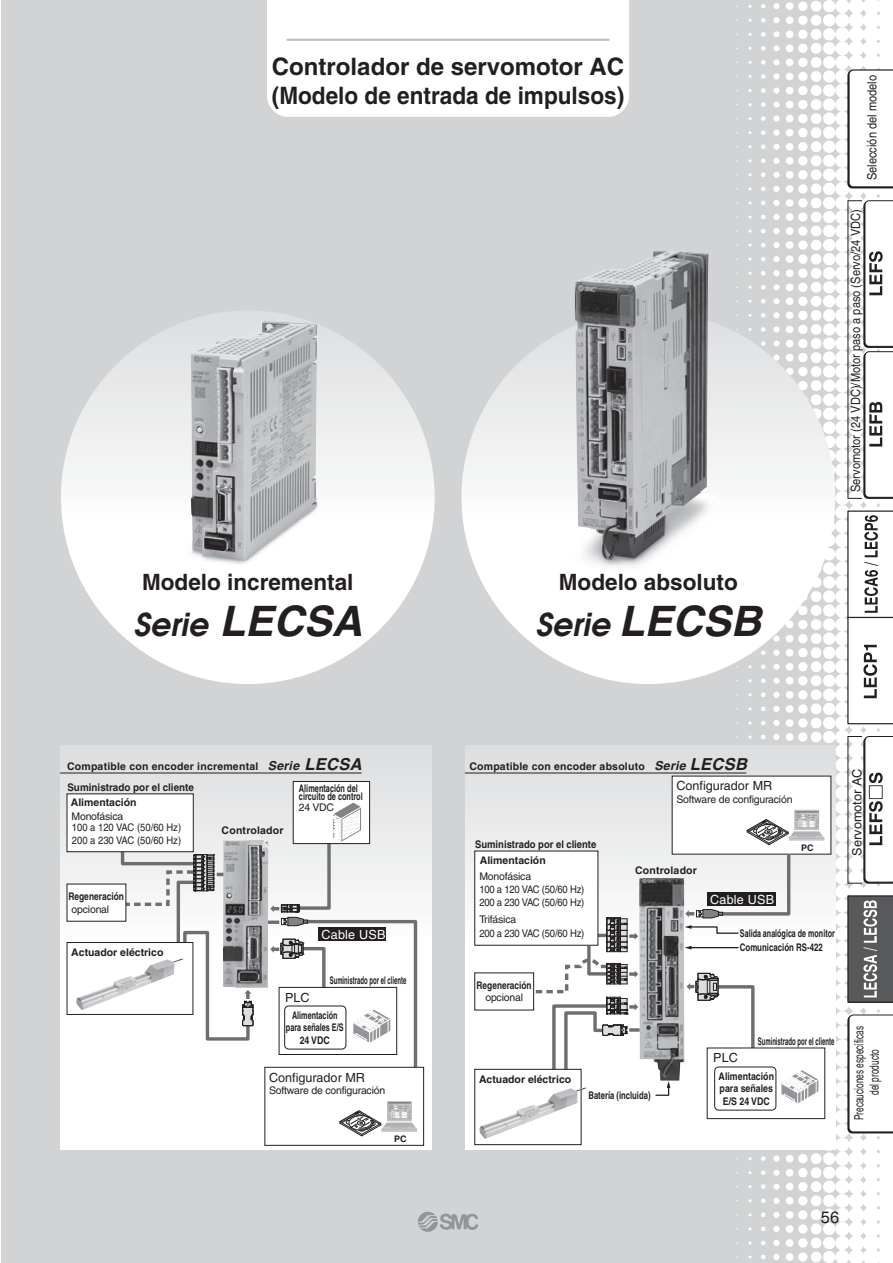
<style>
.page{position:relative;width:893px;height:1263px;background:#fff}
.page>*{position:absolute;margin:0;border:0;box-sizing:border-box;transform-origin:0 0}
.t1{font:italic 600 31.5px "Avant Garde";color:#231f20}
.t2{font:700 24px/28.8px "Helvetica";color:#231f20}
.t3{font:700 22.5px "Helvetica";color:#231f20}
.t4{font:16.5px "Helvetica";color:#231f20}
.t5{font:12.75px "Helvetica";color:#231f20;scale:.87 1}
.t6{font:12.75px/15.3px "Helvetica";color:#231f20;text-align:center;scale:.65 1}
.t7{font:12.75px "Helvetica";color:#231f20}
.t8{font:12.6px "Helvetica";color:#231f20}
.t9{font:12.6px "Helvetica";letter-spacing:.02em;color:#fff}
.t10{font:10.5px/12.8px "Helvetica";letter-spacing:-.02em;color:#231f20}
.t11{font:700 10.5px "Helvetica";letter-spacing:.02em;color:#231f20}
.t12{font:700 10.5px "Helvetica";color:#231f20}
.t13{font:10.5px/12.1px "Helvetica";color:#231f20}
.t14{font:700 10.5px "Helvetica";color:#231f20;scale:.57 1}
.t15{font:700 10.5px/14px "Helvetica";color:#231f20;scale:.68 1}
.t16{font:700 10.5px/9px "Helvetica";color:#231f20;scale:.7 1}
.t17{font:700 10.5px/12.6px "Helvetica";color:#231f20;text-align:center;scale:.69 1}
.t18{font:700 10.5px/12.6px "Helvetica";color:#231f20;text-align:center;scale:.84 1}
.t19{font:700 10.5px "Helvetica";color:#231f20;scale:.94 1}
.t20{font:700 10.5px "Helvetica";color:#231f20;scale:.9 1}
.t21{font:700 10.5px "Helvetica";color:#231f20;scale:.73 1}
.t22{font:700 10.5px "Helvetica";color:#231f20;scale:.8 1}
.t23{font:700 10.5px "Helvetica";color:#231f20;scale:.79 1}
.t24{font:700 9px "Helvetica";color:#231f20}
.s1{font-family:"Helvetica";font-weight:700;font-size:42px}
.s2{font-style:italic;font-size:12.3px}
.s3{font-style:italic;font-size:16.5px}
</style>
<div class="page">
<div style="left:1px;top:0;width:891px;height:1263px;background:#d1d3d4"></div>
<svg style="left:736px;top:0;width:156px;height:1263px"></svg>
<div style="left:61px;top:310px;width:373px;height:374px;background:linear-gradient(to bottom,#e1e2e3,#fff);border-radius:50%"></div>
<div style="left:461px;top:310px;width:374px;height:374px;background:linear-gradient(to bottom,#e2e3e4,#fff);border-radius:50%"></div>
<div style="left:267px;top:0;width:362px;height:117px;background:#fff"></div>
<div style="left:61px;top:746px;width:370px;height:404px;background:linear-gradient(to bottom,#e3e4e5,#fff)"></div>
<div style="left:465px;top:746px;width:370px;height:404px;background:linear-gradient(to bottom,#e1e2e3,#fff)"></div>
<div style="left:67px;top:943px;width:126px;height:71px;background:#fff"></div>
<div style="left:67px;top:942px;width:126px;height:73px;border:1px solid #231f20"></div>
<hr style="left:60px;top:773px;width:301px;height:1px;background:#231f20">
<hr style="left:465px;top:773px;width:281px;height:1px;background:#231f20">
<div style="left:67px;top:794px;width:126px;height:58px;background:#fff"></div>
<div style="left:265px;top:1067px;width:158px;height:78px;background:#fff"></div>
<div style="left:264px;top:1067px;width:160px;height:79px;border:1px solid #231f20"></div>
<svg style="left:339px;top:1110px;width:42px;height:27px"></svg>
<div style="left:707px;top:1048px;width:117px;height:71px;background:#fff"></div>
<div style="left:706px;top:1048px;width:119px;height:71px;border:1px solid #231f20"></div>
<svg style="left:781px;top:1070px;width:38px;height:33px"></svg>
<div style="left:475px;top:1069px;width:106px;height:76px;background:#fff"></div>
<div style="left:474px;top:1069px;width:107px;height:76px;border:1px solid #231f20"></div>
<div style="left:475px;top:851px;width:123px;height:94px;background:#fff"></div>
<div style="left:474px;top:851px;width:124px;height:95px;border:1px solid #231f20"></div>
<div style="left:293px;top:782px;width:76px;height:62px;background:#fff"></div>
<div style="left:293px;top:781px;width:77px;height:63px;border:1px solid #231f20"></div>
<div style="left:67px;top:884px;width:59px;height:37px;background:#fff"></div>
<svg style="left:684px;top:925px;width:55px;height:9px"></svg>
<hr style="left:689px;top:947px;width:49px;height:1px;background:#231f20">
<svg style="left:684px;top:946px;width:7px;height:4px"></svg>
<svg style="left:654px;top:1081px;width:16px;height:16px"></svg>
<svg style="left:686px;top:973px;width:70px;height:79px;background:#e5e5e5"></svg>
<svg style="left:111px;top:801px;width:308px;height:270px"></svg>
<svg style="left:526px;top:917px;width:112px;height:156px"></svg>
<div style="left:284px;top:1006px;width:62px;height:44px;border:1px solid #231f20;border-radius:4px"></div>
<div style="left:714px;top:1067px;width:62px;height:44px;border:1px solid #231f20;border-radius:4px"></div>
<div style="left:475px;top:973px;width:58px;height:37px;background:#fff"></div>
<div style="left:474px;top:973px;width:60px;height:37px;border:1px solid #231f20"></div>
<div style="left:319px;top:927px;width:67px;height:14px;background:#231f20"></div>
<div style="left:672px;top:776px;width:158px;height:78px;background:#fff"></div>
<svg style="left:685px;top:819px;width:107px;height:100px"></svg>
<img style="left:223px;top:840px;width:45px;height:148px">
<img style="left:639px;top:878px;width:45px;height:203px">
<img style="left:381px;top:1101px;width:36px;height:31px">
<img style="left:76px;top:957px;width:110px;height:53px">
<img style="left:479px;top:1086px;width:110px;height:53px">
<img style="left:788px;top:810px;width:36px;height:31px">
<img style="left:181px;top:321px;width:144px;height:247px">
<img style="left:573px;top:251px;width:150px;height:323px">
<hr style="left:287px;top:39px;width:322px;height:2px;background:#bbbdc0">
<svg style="left:418px;top:1212px;width:60px;height:20px"></svg>
<svg style="left:847px;top:69px;width:45px;height:120px;background:#eee"></svg>
<svg style="left:847px;top:1014px;width:45px;height:120px;background:#efefef"></svg>
<svg style="left:847px;top:895px;width:45px;height:108px;background:#696a6c"></svg>
<svg style="left:847px;top:511px;width:45px;height:213px;background:#e2e2e2"></svg>
<svg style="left:863px;top:200px;width:29px;height:299px;background:#dcdcdc"></svg>
<svg style="left:863px;top:736px;width:29px;height:148px;background:#d6d5d5"></svg>
<h2 class="t2" style="left:272px;top:55px;width:354px">Controlador de servomotor AC (Modelo de entrada de impulsos)</h2>
<h3 class="t3" style="left:142px;top:574px;width:213px">Modelo incremental</h3>
<h3 class="t3" style="left:559px;top:574px;width:180px">Modelo absoluto</h3>
<h1 class="t1" style="left:133px;top:613px;width:230px">Serie <span class="s1">LECSA</span></h1>
<h1 class="t1" style="left:535px;top:613px;width:227px">Serie <span class="s1">LECSB</span></h1>
<p class="t5" style="left:867px;top:180px;width:123px;rotate:-90deg">Selección del modelo</p>
<p class="t5" style="left:851px;top:492px;width:327px;rotate:-90deg">Servomotor (24 VDC)/Motor paso a paso (Servo/24 VDC)</p>
<p class="t11" style="left:67px;top:762px;width:296px">Compatible con encoder incremental <span class="s2">Serie</span> <span class="s3">LECSA</span></p>
<p class="t19" style="left:67px;top:784px;width:136px">Suministrado por el cliente</p>
<p class="t12" style="left:71px;top:798px;width:67px">Alimentación</p>
<p class="t13" style="left:71px;top:811px;width:111px">Monofásica<br>100 a 120 VAC (50/60 Hz)<br>200 a 230 VAC (50/60 Hz)</p>
<p class="t22" style="left:68px;top:892px;width:71px">Regeneración</p>
<p class="t10" style="left:72px;top:904px;width:39px">opcional</p>
<p class="t12" style="left:71px;top:948px;width:94px">Actuador eléctrico</p>
<p class="t11" style="left:221px;top:827px;width:63px">Controlador</p>
<p class="t16" style="left:299px;top:784px;width:93px">Alimentación del circuito de control</p>
<p class="t10" style="left:299px;top:802px;width:37px">24 VDC</p>
<p class="t9" style="left:321px;top:930px;width:66px">Cable USB</p>
<p class="t14" style="left:330px;top:977px;width:136px">Suministrado por el cliente</p>
<p class="t8" style="left:285px;top:993px;width:26px">PLC</p>
<p class="t17" style="left:286px;top:1010px;width:85px">Alimentación para señales E/S<br>24 VDC</p>
<p class="t8" style="left:269px;top:1073px;width:97px">Configurador MR</p>
<p class="t10" style="left:269px;top:1085px;width:118px">Software de configuración</p>
<p class="t24" style="left:394px;top:1135px;width:14px">PC</p>
<p class="t11" style="left:469px;top:762px;width:279px">Compatible con encoder absoluto <span class="s2">Serie</span> <span class="s3">LECSB</span></p>
<p class="t20" style="left:475px;top:841px;width:136px">Suministrado por el cliente</p>
<p class="t12" style="left:480px;top:857px;width:67px">Alimentación</p>
<p class="t10" style="left:479px;top:871px;width:106px">Monofásica<br>100 a 120 VAC (50/60 Hz)<br>200 a 230 VAC (50/60 Hz)</p>
<p class="t10" style="left:479px;top:914px;width:106px;line-height:13.5px">Trifásica<br>200 a 230 VAC (50/60 Hz)</p>
<p class="t23" style="left:476px;top:981px;width:71px">Regeneración</p>
<p class="t10" style="left:485px;top:992px;width:39px">opcional</p>
<p class="t8" style="left:676px;top:781px;width:97px">Configurador MR</p>
<p class="t10" style="left:676px;top:794px;width:118px">Software de configuración</p>
<p class="t11" style="left:635px;top:866px;width:63px">Controlador</p>
<p class="t9" style="left:710px;top:895px;width:66px">Cable USB</p>
<p class="t24" style="left:801px;top:844px;width:14px">PC</p>
<p class="t15" style="left:740px;top:928px;width:141px">Salida analógica de monitor<br>Comunicación RS-422</p>
<p class="t8" style="left:713px;top:1053px;width:26px">PLC</p>
<p class="t14" style="left:757px;top:1037px;width:136px">Suministrado por el cliente</p>
<p class="t12" style="left:479px;top:1075px;width:94px">Actuador eléctrico</p>
<p class="t21" style="left:588px;top:1091px;width:86px">Batería (incluida)</p>
<p class="t18" style="left:718px;top:1071px;width:67px">Alimentación para señales<br>E/S 24 VDC</p>
<p class="t7" style="left:852px;top:856px;width:89px;rotate:-90deg">Servomotor AC</p>
<p class="t6" style="left:852px;top:1120px;width:146px;rotate:-90deg">Precauciones específicas del producto</p>
<h3 class="t4" style="left:821px;top:1211px;width:20px">56</h3>
</div>
